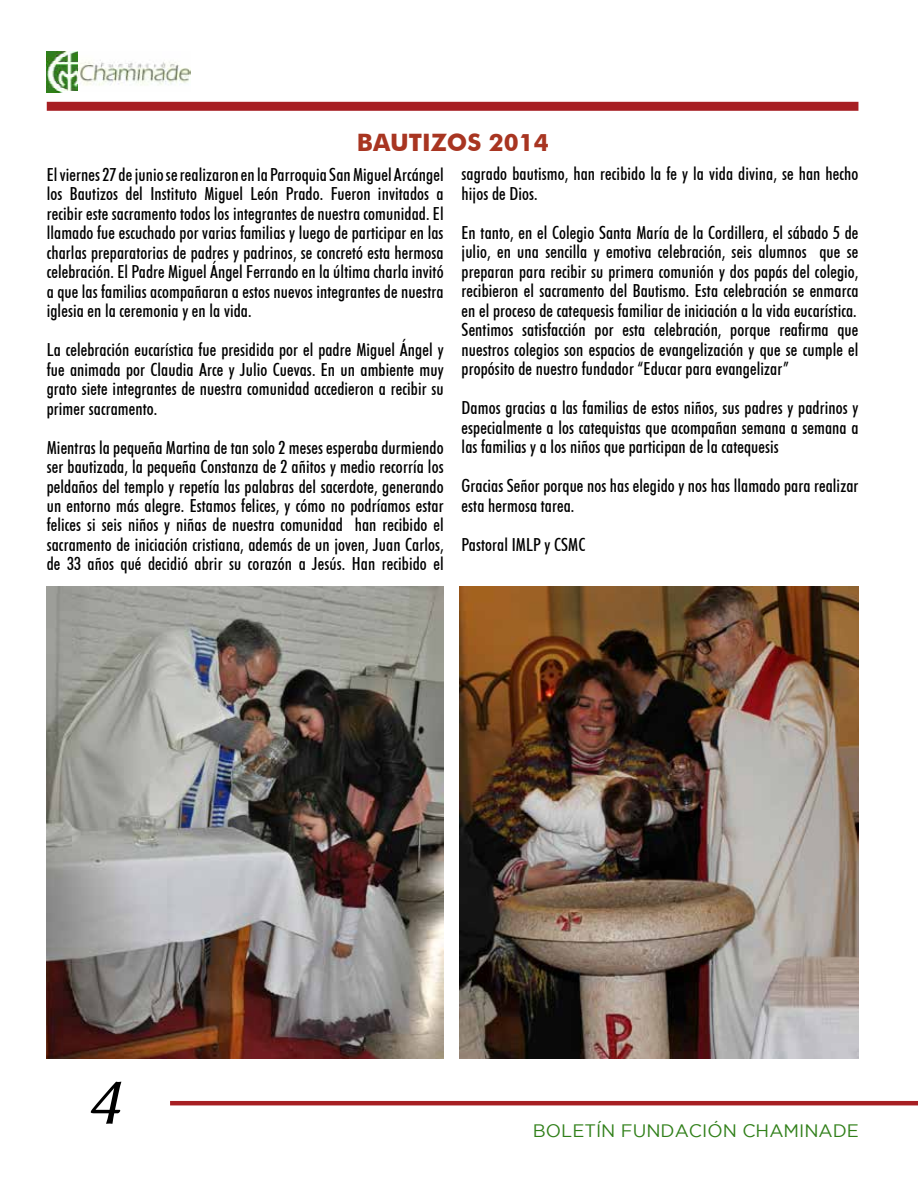
<style>
.page{position:relative;width:918px;height:1188px;background:#fff}
.page>*{position:absolute;margin:0;border:0;box-sizing:border-box;transform-origin:0 0}
.t1{font:69.3px "Lin Biolinum Slanted";color:#000}
.t2{font:700 24px "Futura BT";color:#a83521}
.t3{font:500 condensed 18px/19.5px "Futura BT";letter-spacing:.005em;color:#000;text-align:justify}
.t4{font:18px "Gotham";color:#307f19}
</style>
<div class="page">
<div style="left:47px;top:102px;width:811px;height:9px;background:#a71f23"></div>
<hr style="left:170px;top:1101px;width:748px;height:4px;background:#a71f23">
<img style="left:47px;top:51px;width:144px;height:42px">
<img style="left:47px;top:587px;width:397px;height:472px">
<img style="left:459px;top:587px;width:399px;height:472px">
<h2 class="t2" style="left:357px;top:128px;width:194px">BAUTIZOS 2014</h2>
<p class="t3" style="left:47px;top:164px;width:398px">El viernes 27 de junio se realizaron en la Parroquia San Miguel Arcángel los Bautizos del Instituto Miguel León Prado. Fueron invitados a recibir este sacramento todos los integrantes de nuestra comunidad. El llamado fue escuchado por varias familias y luego de participar en las charlas preparatorias de padres y padrinos, se concretó esta hermosa celebración. El Padre Miguel Ángel Ferrando en la última charla invitó a que las familias acompañaran a estos nuevos integrantes de nuestra iglesia en la ceremonia y en la vida.</p>
<p class="t3" style="left:47px;top:340px;width:398px">La celebración eucarística fue presidida por el padre Miguel Ángel y fue animada por Claudia Arce y Julio Cuevas. En un ambiente muy grato siete integrantes de nuestra comunidad accedieron a recibir su primer sacramento.</p>
<p class="t3" style="left:47px;top:437px;width:398px">Mientras la pequeña Martina de tan solo 2 meses esperaba durmiendo ser bautizada, la pequeña Constanza de 2 añitos y medio recorría los peldaños del templo y repetía las palabras del sacerdote, generando un entorno más alegre. Estamos felices, y cómo no podríamos estar felices si seis niños y niñas de nuestra comunidad han recibido el sacramento de iniciación cristiana, además de un joven, Juan Carlos, de 33 años qué decidió abrir su corazón a Jesús. Han recibido el</p>
<p class="t3" style="left:462px;top:164px;width:398px">sagrado bautismo, han recibido la fe y la vida divina, se han hecho hijos de Dios.</p>
<p class="t3" style="left:462px;top:223px;width:398px">En tanto, en el Colegio Santa María de la Cordillera, el sábado 5 de julio, en una sencilla y emotiva celebración, seis alumnos que se preparan para recibir su primera comunión y dos papás del colegio, recibieron el sacramento del Bautismo. Esta celebración se enmarca en el proceso de catequesis familiar de iniciación a la vida eucarística.<br>Sentimos satisfacción por esta celebración, porque reafirma que nuestros colegios son espacios de evangelización y que se cumple el propósito de nuestro fundador “Educar para evangelizar”</p>
<p class="t3" style="left:462px;top:398px;width:398px">Damos gracias a las familias de estos niños, sus padres y padrinos y especialmente a los catequistas que acompañan semana a semana a las familias y a los niños que participan de la catequesis</p>
<p class="t3" style="left:462px;top:476px;width:398px">Gracias Señor porque nos has elegido y nos has llamado para realizar esta hermosa tarea.</p>
<p class="t3" style="left:462px;top:535px;width:125px">Pastoral IMLP y CSMC</p>
<h1 class="t1" style="left:87px;top:1062px;width:34px">4</h1>
<p class="t4" style="left:533px;top:1120px;width:328px">BOLETÍN FUNDACIÓN CHAMINADE</p>
</div>
